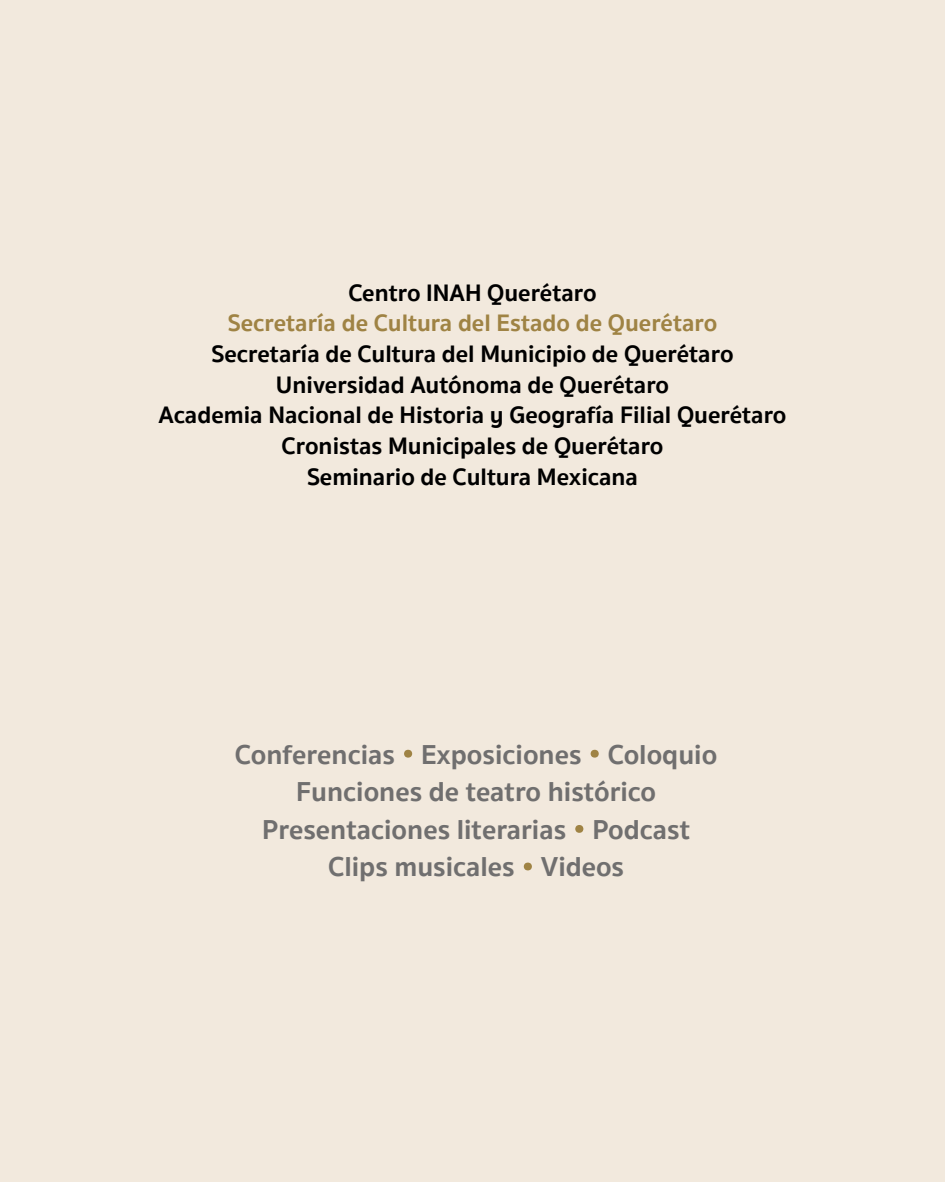
<style>
.page{position:relative;width:945px;height:1182px;background:#fff}
.page>*{position:absolute;margin:0;border:0;box-sizing:border-box;transform-origin:0 0}
.t1{font:700 28.18px/37.6px "Sukhumvit Set";color:#706f6f;text-align:center}
.t2{font:700 24.5px/30.6px "Sukhumvit Set";color:#000;text-align:center}
.t3{font:700 24.5px "Sukhumvit Set";color:#9f8344}
.s1{font-size:50.14px;color:#9f8344}
</style>
<div class="page">
<div style="left:0;top:0;width:945px;height:1181px;background:#f2e9dd"></div>
<p class="t2" style="left:348px;top:278px;width:250px">Centro INAH Querétaro</p>
<p class="t3" style="left:228px;top:304px;width:491px">Secretaría de Cultura del Estado de Querétaro</p>
<p class="t2" style="left:159px;top:339px;width:630px">Secretaría de Cultura del Municipio de Querétaro Universidad Autónoma de Querétaro<br>Academia Nacional de Historia y Geografía Filial Querétaro Cronistas Municipales de Querétaro<br>Seminario de Cultura Mexicana</p>
<p class="t1" style="left:235px;top:735px;width:484px">Conferencias <span class="s1">·</span> Exposiciones <span class="s1">·</span> Coloquio Funciones de teatro histórico Presentaciones literarias <span class="s1">·</span> Podcast Clips musicales <span class="s1">·</span> Videos</p>
</div>
